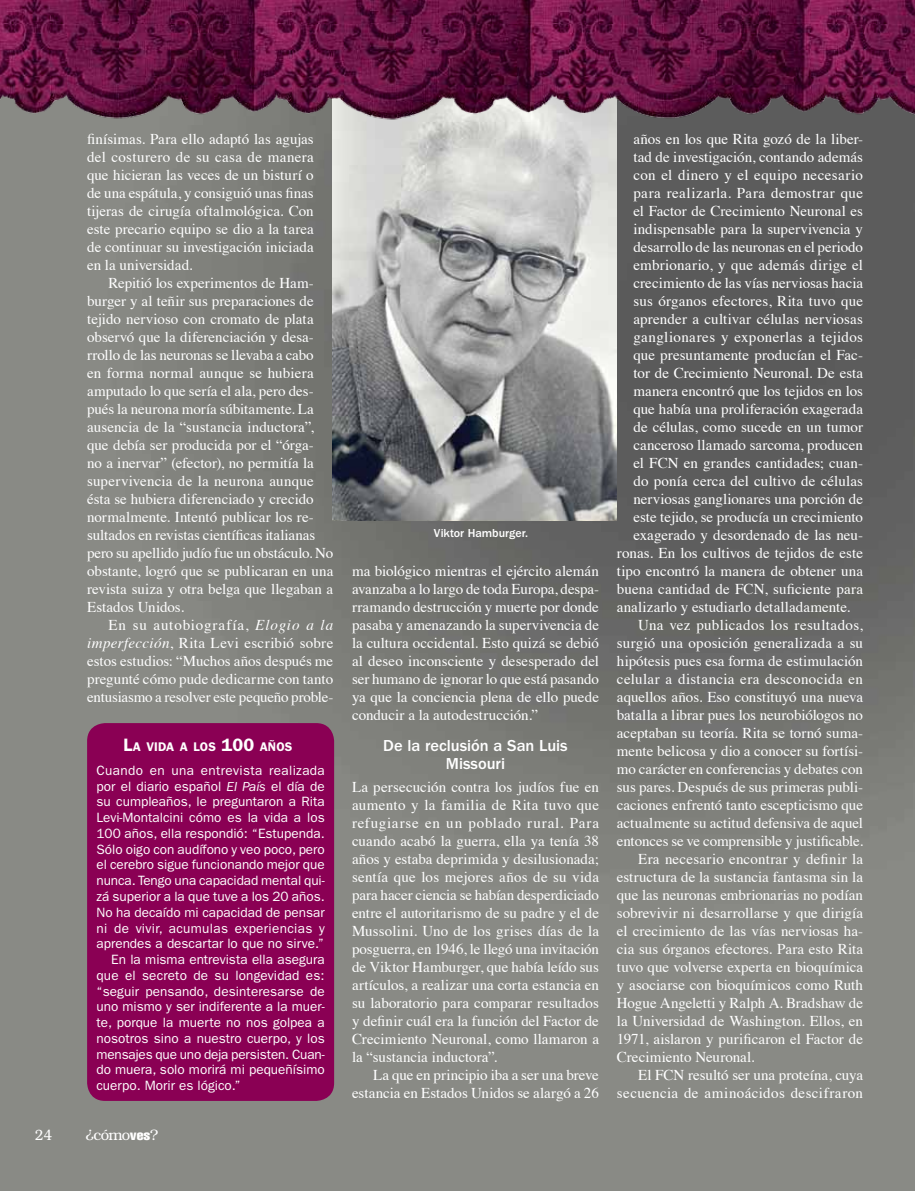
<style>
.page{position:relative;width:915px;height:1191px;background:#fff}
.page>*{position:absolute;margin:0;border:0;box-sizing:border-box;transform-origin:0 0}
.t1{font:500 16.5px/18px "ITC Franklin Gothic Std";color:#fff;text-align:center}
.t2{font:15px/18px "Times";color:#fff;text-align:justify}
.t3{font:15px "Times";letter-spacing:.025em;color:#fff}
.t4{font:15px "Times";letter-spacing:.03em;color:#fff}
.t5{font:300 15px "Bookman Std";color:#fff}
.t6{font:300 15px "Bookman";color:#fff;scale:.95 1}
.t7{font:13.5px "ITC Franklin Gothic Std";color:#fff}
.t8{font:13.5px "ITC Franklin Gothic Std";letter-spacing:.025em;color:#fff}
.t9{font:600 12.6px "ITC Franklin Gothic Std";letter-spacing:.01em;color:#fff}
.t10{font:500 12px "ITC Franklin Gothic Std";color:#fff}
.s1{font-style:italic}
.s2{font-size:18px}
.s3{font-family:"Helvetica";font-weight:400;font-stretch:extra-condensed;font-size:12.9px}
</style>
<div class="page">
<img style="left:0;top:149px;width:914px;height:1042px">
<div style="left:87px;top:723px;width:247px;height:378px;background:#8a0054;border-radius:18px"></div>
<img style="left:332px;top:149px;width:284px;height:371px">
<img style="left:0;top:0;width:914px;height:149px">
<p class="t2" style="left:87px;top:129px;width:228px">finísimas. Para ello adaptó las agujas del costurero de su casa de manera que hicieran las veces de un bisturí o de una espátula, y consiguió unas finas tijeras de cirugía oftalmológica. Con este precario equipo se dio a la tarea de continuar su investigación iniciada en la universidad.</p>
<p class="t2" style="left:87px;top:273px;width:248px;text-align:left;text-indent:21px">Repitió los experimentos de Ham&shy;burger y al teñir sus preparaciones de tejido nervioso con cromato de plata observó que la diferenciación y desa&shy;rrollo de las neuronas se llevaba a cabo<br>en forma normal aunque se hubiera amputado lo que sería el ala, pero des&shy;pués la neurona moría súbitamente. La ausencia de la “sustancia inductora”, que debía ser producida por el “órga-<br>no a inervar” (efector), no permitía la supervivencia de la neurona aunque ésta se hubiera diferenciado y crecido normalmente. Intentó publicar los re&shy;sultados en revistas científicas italianas pero su apellido judío fue un obstáculo. No obstante, logró que se publicaran en una revista suiza y otra belga que llegaban a Estados Unidos.</p>
<p class="t2" style="left:87px;top:615px;width:248px;text-indent:21px">En su autobiografía, <span class="s1">Elogio a la imperfección</span>, Rita Levi escribió sobre estos estudios: “Muchos años después me pregunté cómo pude dedicarme con tanto entusiasmo a resolver este pequeño proble-</p>
<p class="t9" style="left:123px;top:739px;width:170px"><span class="s2">L</span>A VIDA A LOS <span class="s2">100</span> AÑOS</p>
<p class="t8" style="left:96px;top:762px;width:230px">Cuando en una entrevista realizada</p>
<p class="t7" style="left:96px;top:778px;width:230px">por el diario español <span class="s1">El País</span> el día de</p>
<p class="t7" style="left:96px;top:794px;width:230px">su cumpleaños, le preguntaron a Rita</p>
<p class="t7" style="left:96px;top:810px;width:230px">Levi-Montalcini cómo es la vida a los</p>
<p class="t7" style="left:96px;top:825px;width:230px">100 años, ella respondió: “Estupenda.</p>
<p class="t7" style="left:96px;top:841px;width:230px">Sólo oigo con audífono y veo poco, pero</p>
<p class="t7" style="left:96px;top:857px;width:229px">el cerebro sigue funcionando mejor que</p>
<p class="t7" style="left:96px;top:873px;width:230px">nunca. Tengo una capacidad mental qui-</p>
<p class="t7" style="left:96px;top:888px;width:230px">zá superior a la que tuve a los 20 años.</p>
<p class="t7" style="left:96px;top:904px;width:230px">No ha decaído mi capacidad de pensar</p>
<p class="t8" style="left:96px;top:920px;width:230px">ni de vivir, acumulas experiencias y</p>
<p class="t7" style="left:96px;top:936px;width:229px">aprendes a descartar lo que no sirve.”</p>
<p class="t7" style="left:111px;top:951px;width:215px">En la misma entrevista ella asegura</p>
<p class="t7" style="left:96px;top:967px;width:229px">que el secreto de su longevidad es:</p>
<p class="t7" style="left:96px;top:983px;width:230px">“seguir pensando, desinteresarse de</p>
<p class="t7" style="left:96px;top:999px;width:230px">uno mismo y ser indiferente a la muer-</p>
<p class="t7" style="left:96px;top:1014px;width:230px">te, porque la muerte no nos golpea a</p>
<p class="t7" style="left:96px;top:1030px;width:230px">nosotros sino a nuestro cuerpo, y los</p>
<p class="t7" style="left:96px;top:1046px;width:230px">mensajes que uno deja persisten. Cuan-</p>
<p class="t7" style="left:96px;top:1062px;width:230px">do muera, solo morirá mi pequeñísimo</p>
<p class="t7" style="left:96px;top:1077px;width:146px">cuerpo. Morir es lógico.”</p>
<p class="t6" style="left:35px;top:1125px;width:20px">24</p>
<p class="t5" style="left:86px;top:1126px;width:74px">¿cómo<span class="s3">ves</span>?</p>
<p class="t10" style="left:434px;top:526px;width:95px">Viktor Hamburger.</p>
<p class="t2" style="left:352px;top:561px;width:248px">ma biológico mientras el ejército alemán avanzaba a lo largo de toda Europa, despa&shy;rramando destrucción y muerte por donde pasaba y amenazando la supervivencia de la cultura occidental. Esto quizá se debió al deseo inconsciente y desesperado del ser humano de ignorar lo que está pasando ya que la conciencia plena de ello puede conducir a la autodestrucción.”</p>
<p class="t1" style="left:383px;top:736px;width:186px">De la reclusión a San Luis<br>Missouri</p>
<p class="t2" style="left:352px;top:777px;width:248px">La persecución contra los judíos fue en aumento y la familia de Rita tuvo que refugiarse en un poblado rural. Para cuando acabó la guerra, ella ya tenía 38 años y estaba deprimida y desilusionada; sentía que los mejores años de su vida para hacer ciencia se habían desperdiciado entre el autoritarismo de su padre y el de Mussolini. Uno de los grises días de la posguerra, en 1946, le llegó una invitación de Viktor Hamburger, que había leído sus artículos, a realizar una corta estancia en su laboratorio para comparar resultados y definir cuál era la función del Factor de Crecimiento Neuronal, como llamaron a la “sustancia inductora”.</p>
<p class="t2" style="left:352px;top:1065px;width:248px;text-align:right">La que en principio iba a ser una breve estancia en Estados Unidos se alargó a 26</p>
<p class="t2" style="left:633px;top:129px;width:231px">años en los que Rita gozó de la liber-</p>
<p class="t2" style="left:633px;top:147px;width:231px">tad de investigación, contando además</p>
<p class="t3" style="left:633px;top:161px;width:231px">con el dinero y el equipo necesario</p>
<p class="t4" style="left:633px;top:179px;width:231px">para realizarla. Para demostrar que</p>
<p class="t2" style="left:633px;top:201px;width:231px">el Factor de Crecimiento Neuronal es</p>
<p class="t2" style="left:633px;top:219px;width:231px">indispensable para la supervivencia y</p>
<p class="t2" style="left:633px;top:237px;width:231px">desarrollo de las neuronas en el periodo</p>
<p class="t2" style="left:633px;top:255px;width:231px">embrionario, y que además dirige el</p>
<p class="t2" style="left:633px;top:273px;width:231px">crecimiento de las vías nerviosas hacia</p>
<p class="t2" style="left:633px;top:291px;width:231px">sus órganos efectores, Rita tuvo que</p>
<p class="t2" style="left:633px;top:309px;width:231px">aprender a cultivar células nerviosas</p>
<p class="t3" style="left:633px;top:323px;width:231px">ganglionares y exponerlas a tejidos</p>
<p class="t2" style="left:633px;top:345px;width:231px">que presuntamente producían el Fac-</p>
<p class="t2" style="left:633px;top:363px;width:231px">tor de Crecimiento Neuronal. De esta</p>
<p class="t2" style="left:633px;top:381px;width:231px">manera encontró que los tejidos en los</p>
<p class="t2" style="left:633px;top:399px;width:231px">que había una proliferación exagerada</p>
<p class="t2" style="left:633px;top:417px;width:231px">de células, como sucede en un tumor</p>
<p class="t2" style="left:633px;top:435px;width:231px">canceroso llamado sarcoma, producen</p>
<p class="t2" style="left:633px;top:453px;width:231px">el FCN en grandes cantidades; cuan-</p>
<p class="t2" style="left:633px;top:471px;width:231px">do ponía cerca del cultivo de células</p>
<p class="t2" style="left:633px;top:489px;width:231px">nerviosas ganglionares una porción de</p>
<p class="t2" style="left:633px;top:507px;width:231px">este tejido, se producía un crecimiento</p>
<p class="t2" style="left:633px;top:525px;width:231px">exagerado y desordenado de las neu-</p>
<p class="t2" style="left:616px;top:543px;width:247px">ronas. En los cultivos de tejidos de este</p>
<p class="t2" style="left:616px;top:561px;width:248px">tipo encontró la manera de obtener una</p>
<p class="t2" style="left:616px;top:579px;width:247px">buena cantidad de FCN, suficiente para</p>
<p class="t2" style="left:616px;top:597px;width:235px">analizarlo y estudiarlo detalladamente.</p>
<p class="t3" style="left:638px;top:611px;width:226px">Una vez publicados los resultados,</p>
<p class="t2" style="left:616px;top:633px;width:247px">surgió una oposición generalizada a su</p>
<p class="t2" style="left:616px;top:651px;width:247px">hipótesis pues esa forma de estimulación</p>
<p class="t3" style="left:616px;top:665px;width:247px">celular a distancia era desconocida en</p>
<p class="t2" style="left:616px;top:687px;width:248px">aquellos años. Eso constituyó una nueva</p>
<p class="t2" style="left:616px;top:705px;width:247px">batalla a librar pues los neurobiólogos no</p>
<p class="t2" style="left:616px;top:723px;width:248px">aceptaban su teoría. Rita se tornó suma-</p>
<p class="t2" style="left:616px;top:741px;width:248px">mente belicosa y dio a conocer su fortísi-</p>
<p class="t2" style="left:616px;top:759px;width:247px">mo carácter en conferencias y debates con</p>
<p class="t2" style="left:616px;top:777px;width:248px">sus pares. Después de sus primeras publi-</p>
<p class="t2" style="left:616px;top:795px;width:247px">caciones enfrentó tanto escepticismo que</p>
<p class="t2" style="left:616px;top:813px;width:248px">actualmente su actitud defensiva de aquel</p>
<p class="t2" style="left:616px;top:831px;width:247px">entonces se ve comprensible y justificable.</p>
<p class="t2" style="left:638px;top:849px;width:226px">Era necesario encontrar y definir la</p>
<p class="t2" style="left:616px;top:867px;width:247px">estructura de la sustancia fantasma sin la</p>
<p class="t2" style="left:616px;top:885px;width:248px">que las neuronas embrionarias no podían</p>
<p class="t2" style="left:616px;top:903px;width:247px">sobrevivir ni desarrollarse y que dirigía</p>
<p class="t2" style="left:616px;top:921px;width:248px">el crecimiento de las vías nerviosas ha-</p>
<p class="t2" style="left:616px;top:939px;width:247px">cia sus órganos efectores. Para esto Rita</p>
<p class="t2" style="left:616px;top:957px;width:247px">tuvo que volverse experta en bioquímica</p>
<p class="t2" style="left:616px;top:975px;width:247px">y asociarse con bioquímicos como Ruth</p>
<p class="t2" style="left:616px;top:993px;width:247px">Hogue Angeletti y Ralph A. Bradshaw de</p>
<p class="t2" style="left:616px;top:1011px;width:247px">la Universidad de Washington. Ellos, en</p>
<p class="t2" style="left:616px;top:1029px;width:247px">1971, aislaron y purificaron el Factor de</p>
<p class="t2" style="left:616px;top:1047px;width:139px">Crecimiento Neuronal.</p>
<p class="t2" style="left:638px;top:1065px;width:226px">El FCN resultó ser una proteína, cuya</p>
<p class="t3" style="left:616px;top:1079px;width:248px">secuencia de aminoácidos descifraron</p>
</div>
